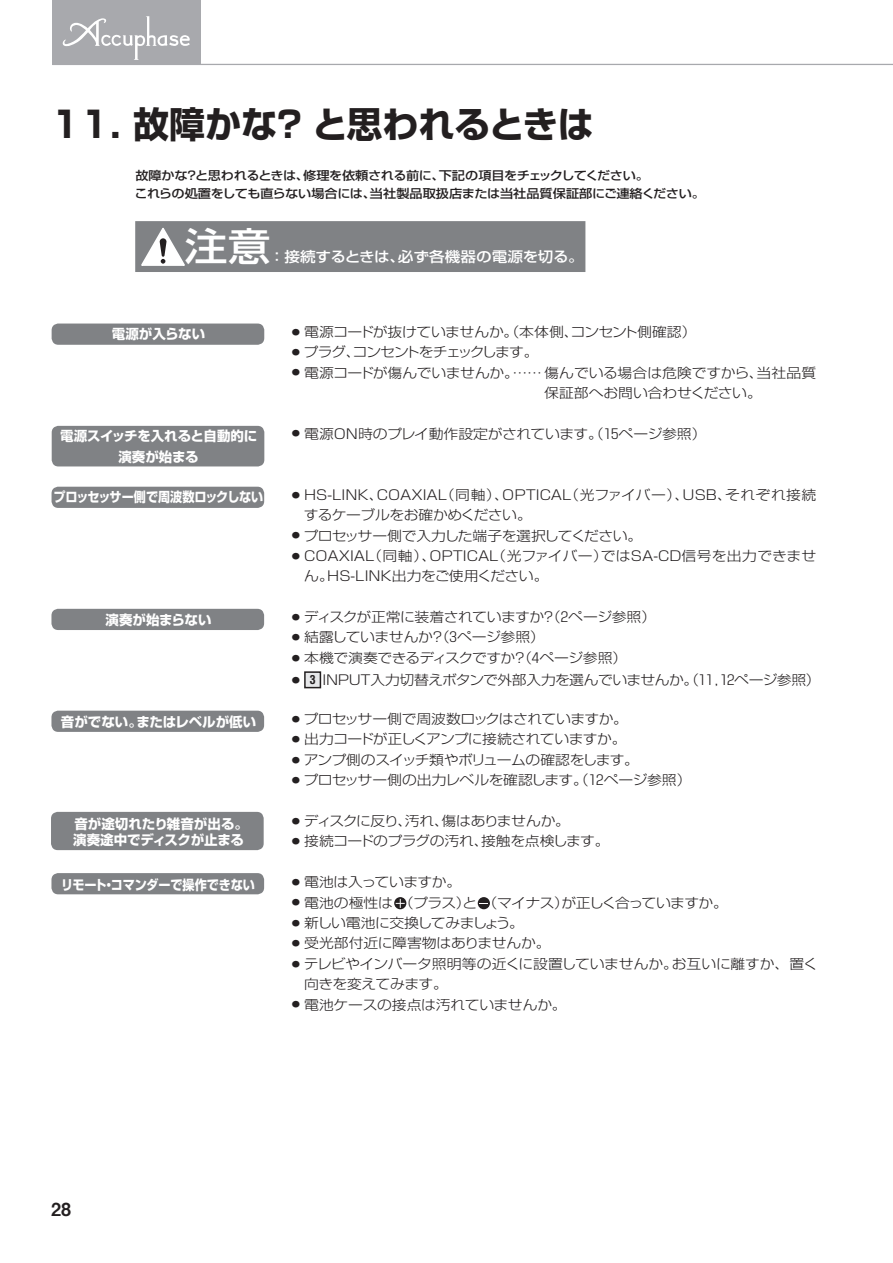
<style>
.page{position:relative;width:893px;height:1263px;background:#fff}
.page>*{position:absolute;margin:0;border:0;box-sizing:border-box;transform-origin:0 0}
.t1{font:500 39px "Shin Go Pro";color:#fff;scale:1.1 1}
.t2{font:700 36px "Shin Go Pro";color:#231f20}
.t3{font:18px "Midashi Go Pro MB31";color:#231f20}
.t4{font:500 14.25px "Shin Go Pro";letter-spacing:-.01em;color:#fff;scale:1.1 1}
.t5{font:300 13.5px/20.4px "Shin Go Pro";letter-spacing:-.025em;color:#231f20;scale:1.1 1}
.t6{font:300 13.5px/20.2px "Shin Go Pro";color:#231f20;scale:1.1 1}
.t7{font:700 13.5px/20.2px "Shin Go Pro";color:#fff;text-align:center}
.t8{font:300 13.5px "Shin Go Pro";letter-spacing:-.045em;color:#231f20;scale:1.1 1}
.t9{font:700 13.5px "Shin Go Pro";letter-spacing:-.02em;color:#fff;scale:.9 1}
.t10{font:300 13.5px "Shin Go Pro";letter-spacing:-.065em;color:#231f20;scale:1.1 1}
.t11{font:300 13.5px "Shin Go Pro";letter-spacing:-.09em;color:#231f20;scale:1.1 1}
.t12{font:300 13.5px "Shin Go Pro";letter-spacing:-.055em;color:#231f20;scale:1.1 1}
.t13{font:500 12px/18.1px "Shin Go Pro";letter-spacing:-.03em;color:#231f20;scale:1.1 1}
.s1{font-family:"Helvetica";font-weight:700;font-stretch:condensed;font-size:12px}
</style>
<div class="page">
<svg style="left:201px;top:63px;width:692px;height:2px"></svg>
<div style="left:52px;top:0;width:149px;height:65px;background:#a8a9ad"></div>
<svg style="left:63px;top:16px;width:127px;height:44px"></svg>
<div style="left:51px;top:711px;width:213px;height:21px;background:#808285;border-radius:7px"></div>
<div style="left:51px;top:873px;width:213px;height:21px;background:#808285;border-radius:7px"></div>
<div style="left:51px;top:609px;width:213px;height:21px;background:#808285;border-radius:7px"></div>
<div style="left:51px;top:812px;width:213px;height:38px;background:#808285;border-radius:7px"></div>
<div style="left:52px;top:487px;width:212px;height:21px;background:#808285;border-radius:7px"></div>
<div style="left:52px;top:426px;width:212px;height:40px;background:#808285;border-radius:7px"></div>
<div style="left:52px;top:323px;width:212px;height:22px;background:#808285;border-radius:7px"></div>
<div style="left:305px;top:672px;width:15px;height:16px;background:#e6e7e9"></div>
<div style="left:304px;top:671px;width:17px;height:17px;border:2px solid #231f20"></div>
<svg style="left:394px;top:897px;width:12px;height:12px"></svg>
<svg style="left:396px;top:899px;width:9px;height:9px"></svg>
<svg style="left:478px;top:897px;width:12px;height:12px"></svg>
<div style="left:136px;top:222px;width:449px;height:49px;background:#808285"></div>
<svg style="left:141px;top:228px;width:44px;height:38px"></svg>
<div style="left:135px;top:221px;width:450px;height:51px;border:2px solid #808285"></div>
<h2 class="t2" style="left:51px;top:96px;width:544px">11. 故障かな？ と思われるときは</h2>
<p class="t13" style="left:135px;top:165px;width:520px">故障かな？と思われるときは、修理を依頼される前に、下記の項目をチェックしてください。<br>これらの処置をしても直らない場合には、当社製品取扱店または当社品質保証部にご連絡ください。</p>
<h1 class="t1" style="left:185px;top:214px;width:79px">注意</h1>
<p class="t4" style="left:269px;top:245px;width:287px">：接続するときは、必ず各機器の電源を切る。</p>
<p class="t7" style="left:112px;top:323px;width:95px">電源が入らない</p>
<p class="t7" style="left:60px;top:425px;width:199px">電源スイッチを入れると自動的に演奏が始まる</p>
<p class="t9" style="left:54px;top:486px;width:235px">プロッセッサー側で周波数ロックしない</p>
<p class="t7" style="left:106px;top:608px;width:108px">演奏が始まらない</p>
<p class="t7" style="left:61px;top:710px;width:197px">音がでない。またはレベルが低い</p>
<p class="t7" style="left:73px;top:814px;width:176px;line-height:15.9px;text-align:left">音が途切れたり雑音が出る。演奏途中でディスクが止まる</p>
<p class="t9" style="left:61px;top:874px;width:217px">リモート・コマンダーで操作できない</p>
<p class="t5" style="left:292px;top:320px;width:369px"><sup>●</sup> 電源コードが抜けていませんか。（本体側、コンセント側確認）</p>
<p class="t11" style="left:292px;top:341px;width:226px"><sup>●</sup> プラグ、コンセントをチェックします。</p>
<p class="t5" style="left:544px;top:361px;width:249px;text-indent:-252px"><sup>●</sup> 電源コードが傷んでいませんか。…… 傷んでいる場合は危険ですから、当社品質保証部へお問い合わせください。</p>
<p class="t5" style="left:292px;top:422px;width:378px"><sup>●</sup> 電源ON時のプレイ動作設定がされています。（15ページ参照）</p>
<p class="t6" style="left:304px;top:483px;width:467px;text-indent:-12px"><sup>●</sup> HS-LINK、COAXIAL（同軸）、OPTICAL（光ファイバー）、USB、それぞれ接続するケーブルをお確かめください。</p>
<p class="t5" style="left:292px;top:524px;width:320px"><sup>●</sup> プロセッサー側で入力した端子を選択してください。</p>
<p class="t6" style="left:304px;top:544px;width:467px;text-indent:-12px"><sup>●</sup> COAXIAL（同軸）、OPTICAL（光ファイバー）ではSA-CD信号を出力できません。HS-LINK出力をご使用ください。</p>
<p class="t5" style="left:292px;top:605px;width:333px"><sup>●</sup> ディスクが正常に装着されていますか？（2ページ参照）</p>
<p class="t5" style="left:292px;top:625px;width:232px"><sup>●</sup> 結露していませんか？（３ページ参照）</p>
<p class="t5" style="left:292px;top:646px;width:306px"><sup>●</sup> 本機で演奏できるディスクですか？（４ページ参照）</p>
<p class="t5" style="left:292px;top:668px;width:482px"><sup>●</sup> <span class="s1">3</span> INPUT入力切替えボタンで外部入力を選んでいませんか。（11 ,1 2ページ参照）</p>
<p class="t5" style="left:292px;top:707px;width:307px"><sup>●</sup> プロセッサー側で周波数ロックはされていますか。</p>
<p class="t8" style="left:292px;top:728px;width:306px"><sup>●</sup> 出力コードが正しくアンプに接続されていますか。</p>
<p class="t8" style="left:292px;top:749px;width:317px"><sup>●</sup> アンプ側のスイッチ類やボリュームの確認をします。</p>
<p class="t5" style="left:292px;top:768px;width:365px"><sup>●</sup> プロセッサー側の出力レベルを確認します。（1 2ページ参照）</p>
<p class="t10" style="left:292px;top:810px;width:254px"><sup>●</sup> ディスクに反り、汚れ、傷はありませんか。</p>
<p class="t5" style="left:292px;top:829px;width:290px"><sup>●</sup> 接続コードのプラグの汚れ、接触を点検します。</p>
<p class="t5" style="left:292px;top:870px;width:155px"><sup>●</sup> 電池は入っていますか。</p>
<p class="t5" style="left:292px;top:891px;width:398px"><sup>●</sup> 電池の極性は（プラス）と（マイナス）が正しく合っていますか。</p>
<p class="t12" style="left:292px;top:912px;width:213px"><sup>●</sup> 新しい電池に交換してみましょう。</p>
<p class="t5" style="left:292px;top:931px;width:237px"><sup>●</sup> 受光部付近に障害物はありませんか。</p>
<p class="t5" style="left:304px;top:952px;width:468px;text-indent:-12px"><sup>●</sup> テレビやインバータ照明等の近くに設置していませんか。お互いに離すか、置く向きを変えてみます。</p>
<p class="t5" style="left:292px;top:992px;width:251px"><sup>●</sup> 電池ケースの接点は汚れていませんか。</p>
<h3 class="t3" style="left:51px;top:1195px;width:22px">28</h3>
</div>
